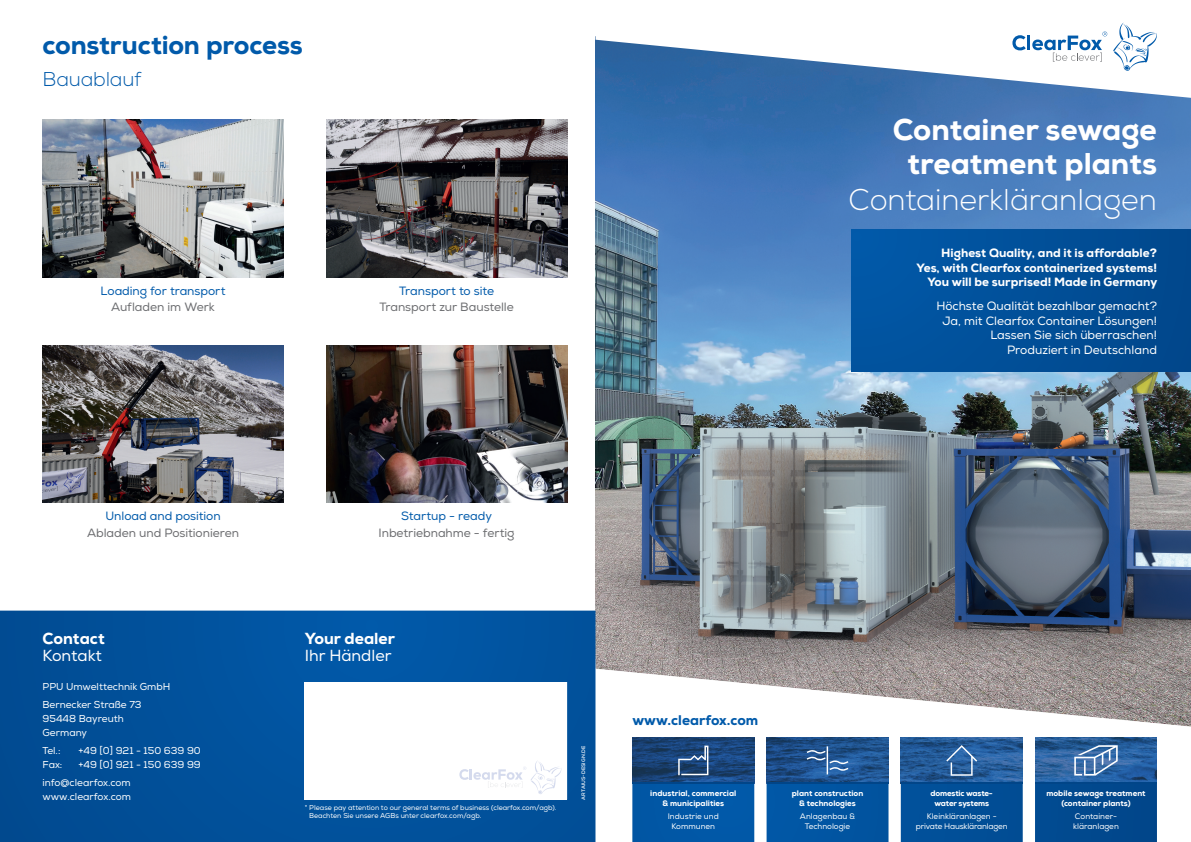
<style>
.page{position:relative;width:1191px;height:842px;background:#fff}
.page>*{position:absolute;margin:0;border:0;box-sizing:border-box;transform-origin:0 0}
.t1{font:800 30px/34px "Nexa";color:#fff;text-align:center}
.t2{font:300 30px "Nexa";color:#fff}
.t3{font:800 26px "Nexa";letter-spacing:-.005em;color:#015aaa}
.t4{font:300 20px "Nexa";letter-spacing:-.01em;color:#015aaa}
.t5{font:16px "Nexa";color:#fff}
.t6{font:800 16px "Nexa";color:#fff}
.t7{font:800 14px "Nexa";color:#015aaa}
.t8{font:12px/14.4px "Nexa";color:#fff;text-align:right}
.t9{font:800 12px/14.4px "Nexa";color:#fff;text-align:right}
.t10{font:12px "Nexa";letter-spacing:-.005em;color:#6c6d70}
.t11{font:12px "Nexa";letter-spacing:-.005em;color:#015aaa}
.t12{font:10px/18px "Nexa";color:#fff}
.t13{font:800 8px/10px "Nexa";color:#fff;text-align:center}
.t14{font:8px/10px "Nexa";color:#fff;text-align:center}
.t15{font:8px/10px "Nexa";letter-spacing:-.02em;color:#fff;text-align:center}
.t16{font:800 8px/10px "Nexa";letter-spacing:-.02em;color:#fff;text-align:center}
.t17{font:7px/8.3px "Nexa";color:#fff}
.t18{font:700 5px "Nexa";letter-spacing:.015em;color:#fff}
</style>
<div class="page">
<img style="left:595px;top:98px;width:420px;height:571px">
<img style="left:1015px;top:98px;width:176px;height:571px">
<svg style="left:595px;top:669px;width:596px;height:173px"></svg>
<div style="left:851px;top:230px;width:340px;height:142px;background:linear-gradient(to right,#0158a6,#01478c)"></div>
<svg style="left:632px;top:783px;width:525px;height:59px;background:#135da2"></svg>
<img style="left:632px;top:738px;width:122px;height:45px">
<img style="left:766px;top:738px;width:122px;height:45px">
<img style="left:900px;top:738px;width:122px;height:45px">
<img style="left:1035px;top:738px;width:122px;height:45px">
<svg style="left:806px;top:746px;width:42px;height:28px"></svg>
<svg style="left:946px;top:745px;width:31px;height:31px"></svg>
<svg style="left:1074px;top:745px;width:43px;height:30px"></svg>
<svg style="left:678px;top:746px;width:30px;height:29px"></svg>
<hr style="left:632px;top:783px;width:122px;height:1px;background:#014588">
<hr style="left:766px;top:783px;width:122px;height:1px;background:#014588">
<hr style="left:900px;top:783px;width:122px;height:1px;background:#014588">
<hr style="left:1035px;top:783px;width:122px;height:1px;background:#014588">
<svg style="left:595px;top:22px;width:596px;height:76px"></svg>
<svg style="left:1012px;top:35px;width:13px;height:15px"></svg>
<hr style="left:1027px;top:36px;width:3px;height:14px;background:#015aaa">
<svg style="left:1032px;top:32px;width:75px;height:30px"></svg>
<svg style="left:1113px;top:23px;width:44px;height:48px"></svg>
<svg style="left:0;top:611px;width:595px;height:231px;background:#01519b"></svg>
<div style="left:305px;top:682px;width:262px;height:117px;background:#fff"></div>
<svg style="left:459px;top:761px;width:102px;height:33px"></svg>
<img style="left:43px;top:120px;width:240px;height:157px">
<img style="left:326px;top:345px;width:241px;height:158px">
<img style="left:326px;top:120px;width:241px;height:157px">
<img style="left:43px;top:345px;width:240px;height:158px">
<h2 class="t3" style="left:43px;top:28px;width:262px">construction process</h2>
<h3 class="t4" style="left:43px;top:67px;width:100px">Bauablauf</h3>
<p class="t11" style="left:101px;top:284px;width:126px">Loading for transport</p>
<p class="t10" style="left:111px;top:300px;width:105px">Aufladen im Werk</p>
<p class="t11" style="left:399px;top:284px;width:96px">Transport to site</p>
<p class="t10" style="left:379px;top:300px;width:136px">Transport zur Baustelle</p>
<h1 class="t1" style="left:892px;top:113px;width:266px">Container sewage treatment plants</h1>
<h1 class="t2" style="left:848px;top:182px;width:310px">Containerkläranlagen</h1>
<p class="t9" style="left:916px;top:246px;width:242px">Highest Quality, and it is affordable?<br>Yes, with Clearfox containerized systems!<br>You will be surprised! Made in Germany</p>
<p class="t8" style="left:936px;top:299px;width:222px">Höchste Qualität bezahlbar gemacht?<br>Ja, mit Clearfox Container Lösungen!<br>Lassen Sie sich überraschen!<br>Produziert in Deutschland</p>
<p class="t11" style="left:105px;top:509px;width:117px">Unload and position</p>
<p class="t10" style="left:87px;top:525px;width:153px">Abladen und Positionieren</p>
<h3 class="t6" style="left:43px;top:628px;width:64px">Contact</h3>
<h3 class="t5" style="left:43px;top:646px;width:61px">Kontakt</h3>
<p class="t12" style="left:43px;top:677px;width:129px">PPU Umwelttechnik GmbH<br>Bernecker Straße 73</p>
<p class="t12" style="left:43px;top:711px;width:83px;line-height:14px">95448 Bayreuth<br>Germany</p>
<p class="t12" style="left:43px;top:741px;width:19px">Tel.:</p>
<p class="t12" style="left:79px;top:741px;width:124px">+49 [0] 921 - 150 639 90</p>
<p class="t12" style="left:43px;top:755px;width:21px">Fax:</p>
<p class="t12" style="left:43px;top:755px;width:160px;text-indent:36px">+49 [0] 921 - 150 639 99 info@clearfox.com</p>
<p class="t12" style="left:43px;top:787px;width:90px">www.clearfox.com</p>
<p class="t11" style="left:401px;top:509px;width:92px">Startup - ready</p>
<p class="t10" style="left:378px;top:525px;width:138px">Inbetriebnahme - fertig</p>
<h3 class="t6" style="left:305px;top:628px;width:92px">Your dealer</h3>
<h3 class="t5" style="left:305px;top:646px;width:88px">Ihr Händler</h3>
<p class="t17" style="left:309px;top:803px;width:249px;text-indent:-4px">* Please pay attention to our general terms of business (clearfox.com/agb).<br>Beachten Sie unsere AGBs unter clearfox.com/agb.</p>
<p class="t18" style="left:580px;top:799px;width:55px;rotate:-90deg">ARTAIUS-DESIGN.DE</p>
<h3 class="t7" style="left:632px;top:711px;width:127px">www.clearfox.com</h3>
<p class="t13" style="left:650px;top:788px;width:88px">industrial, commercial &amp; municipalities</p>
<p class="t14" style="left:668px;top:812px;width:52px">Industrie und<br>Kommunen</p>
<p class="t13" style="left:791px;top:788px;width:73px">plant construction &amp; technologies</p>
<p class="t14" style="left:800px;top:812px;width:57px">Anlagenbau &amp;<br>Technologie</p>
<p class="t16" style="left:930px;top:788px;width:64px">domestic waste&shy;water systems</p>
<p class="t15" style="left:915px;top:812px;width:93px">Kleinkläranlagen - private Hauskläranlagen</p>
<p class="t13" style="left:1046px;top:788px;width:101px">mobile sewage treatment (container plants)</p>
<p class="t14" style="left:1073px;top:812px;width:47px;text-align:left">Container&shy;kläranlagen</p>
</div>
